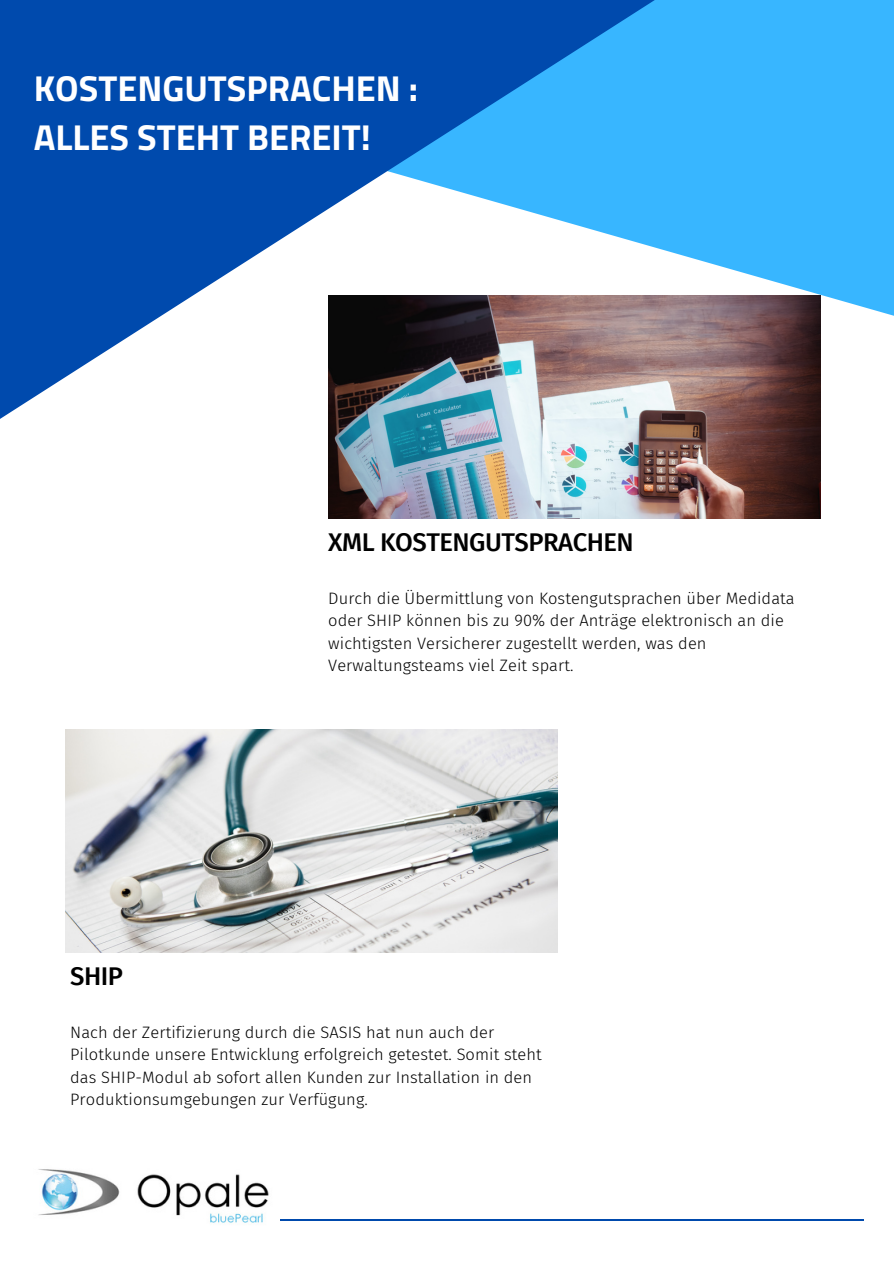
<style>
.page{position:relative;width:894px;height:1264px;background:#fff}
.page>*{position:absolute;margin:0;border:0;box-sizing:border-box;transform-origin:0 0}
.t1{font:700 36px/49.5px "Titillium Web";color:#fff}
.t2{font:500 25.65px "Fira Sans";letter-spacing:-.02em;color:#000}
.t3{font:300 16.5px/22.5px "Fira Sans";letter-spacing:.005em;color:#000}
</style>
<div class="page">
<div style="left:0;top:0;width:893px;height:336px;background:#38b6ff"></div>
<svg style="left:0;top:0;width:752px;height:419px;fill:#004aad"></svg>
<img style="left:328px;top:296px;width:492px;height:222px">
<img style="left:38px;top:1169px;width:231px;height:54px">
<hr style="left:280px;top:1219px;width:583px;height:1px;background:#004aad">
<img style="left:66px;top:729px;width:491px;height:223px">
<h1 class="t1" style="left:34px;top:63px;width:386px">KOSTENGUTSPRACHEN :<br>ALLES STEHT BEREIT!</h1>
<h1 class="t2" style="left:328px;top:527px;width:307px">XML KOSTENGUTSPRACHEN</h1>
<p class="t2" style="left:70px;top:960px;width:54px">SHIP</p>
<p class="t3" style="left:328px;top:587px;width:468px">Durch die Übermittlung von Kostengutsprachen über Medidata oder SHIP können bis zu 90% der Anträge elektronisch an die wichtigsten Versicherer zugestellt werden, was den Verwaltungsteams viel Zeit spart.</p>
<p class="t3" style="left:70px;top:1020px;width:473px">Nach der Zertifizierung durch die SASIS hat nun auch der Pilotkunde unsere Entwicklung erfolgreich getestet. Somit steht das SHIP-Modul ab sofort allen Kunden zur Installation in den Produktionsumgebungen zur Verfügung.</p>
</div>
